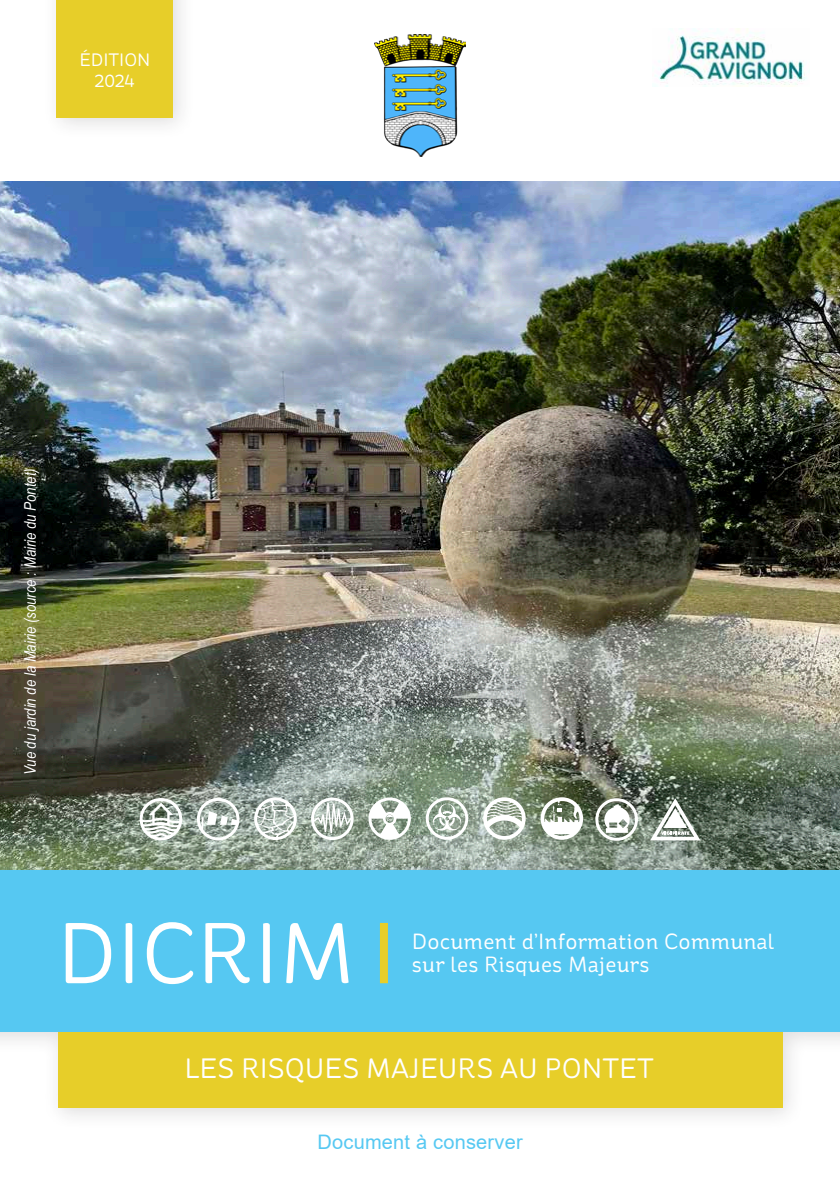
<style>
.page{position:relative;width:840px;height:1191px;background:#fff}
.page>*{position:absolute;margin:0;border:0;box-sizing:border-box;transform-origin:0 0}
.Labeur{font:86px "St Ryde";color:#fff}
.Labeur-2{font:28px "St Ryde";color:#fff}
.Labeur-3{font:22px/23px "St Ryde";letter-spacing:.01em;color:#fff}
.Labeur-4{font:20px "Arial";letter-spacing:.01em;color:#56c8f2}
.Labeur-5{font:18px "St Ryde";color:#fff}
.Labeur-6{font:italic 16px "Arial Narrow";color:#fff}
</style>
<div class="page">
<img style="left:0;top:181px;width:839px;height:674px">
<div style="left:0;top:855px;width:839px;height:275px;background:#231f20;opacity:.15"></div>
<div style="left:0;top:870px;width:839px;height:162px;background:#56c8f2"></div>
<div style="left:58px;top:1032px;width:724px;height:75px;background:#e7ce29"></div>
<img style="left:655px;top:28px;width:152px;height:58px">
<div style="left:380px;top:923px;width:8px;height:60px;background:#e7ce29"></div>
<div style="left:42px;top:0;width:154px;height:140px;background:#231f20;opacity:.15"></div>
<div style="left:57px;top:0;width:116px;height:117px;background:#e7ce29"></div>
<img style="left:374px;top:34px;width:91px;height:122px">
<svg style="left:197px;top:798px;width:42px;height:42px"></svg>
<svg style="left:139px;top:798px;width:43px;height:42px"></svg>
<svg style="left:595px;top:798px;width:42px;height:42px"></svg>
<svg style="left:368px;top:797px;width:42px;height:43px"></svg>
<svg style="left:311px;top:797px;width:42px;height:43px"></svg>
<svg style="left:649px;top:798px;width:51px;height:42px"></svg>
<svg style="left:483px;top:797px;width:42px;height:43px"></svg>
<svg style="left:254px;top:797px;width:43px;height:43px"></svg>
<svg style="left:425px;top:797px;width:43px;height:43px"></svg>
<svg style="left:540px;top:797px;width:43px;height:43px"></svg>
<p class="Labeur-5" style="left:79px;top:49px;width:73px">ÉDITION</p>
<p class="Labeur-5" style="left:95px;top:70px;width:41px">2024</p>
<p class="Labeur-6" style="left:19px;top:775px;width:309px;rotate:-90deg">Vue du jardin de la Mairie (source : Mairie du Pontet)</p>
<p class="Labeur" style="left:57px;top:902px;width:300px">DICRIM</p>
<p class="Labeur-3" style="left:411px;top:930px;width:364px">Document d’Information Communal sur les Risques Majeurs</p>
<p class="Labeur-2" style="left:184px;top:1051px;width:470px">LES RISQUES MAJEURS AU PONTET</p>
<p class="Labeur-4" style="left:317px;top:1128px;width:206px">Document à conserver</p>
</div>
